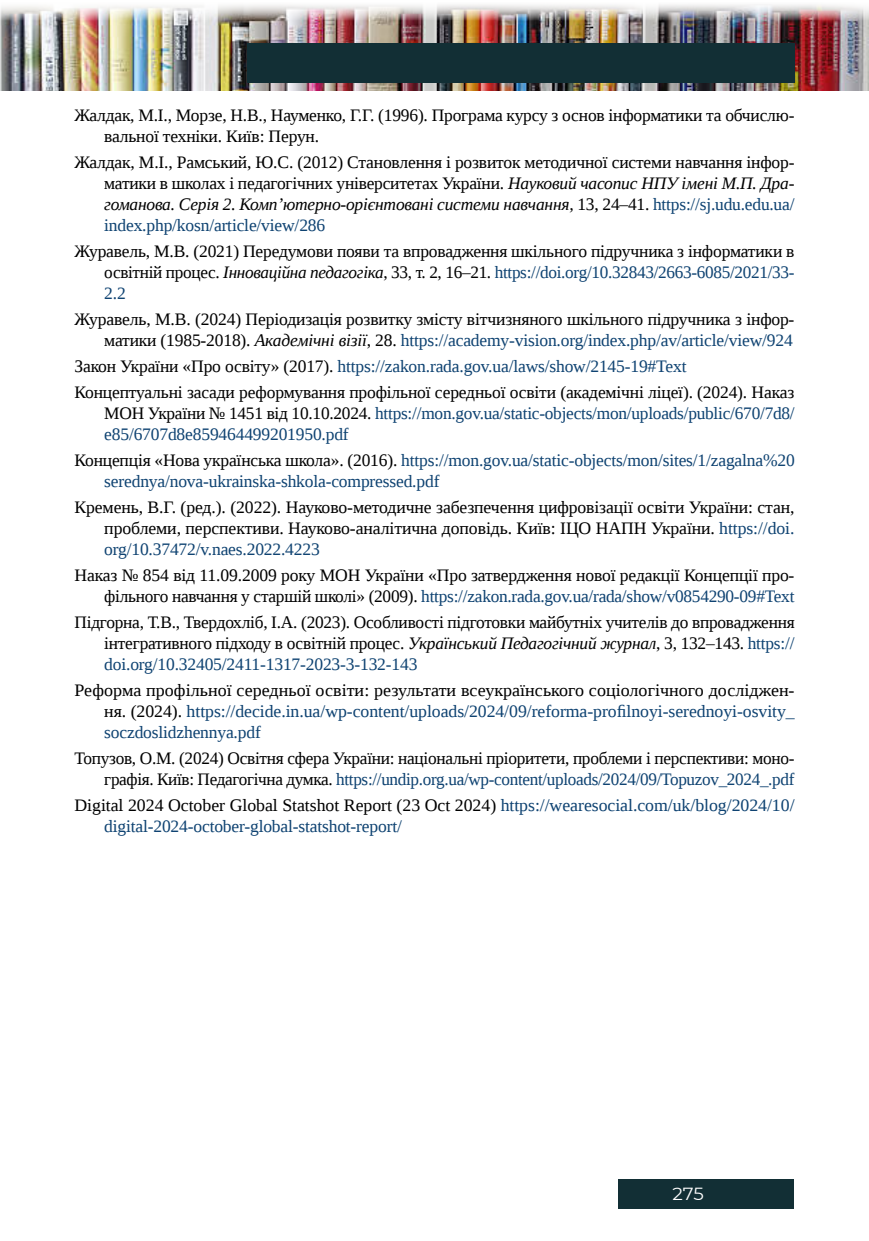
<style>
.page{position:relative;width:869px;height:1241px;background:#fff}
.page>*{position:absolute;margin:0;border:0;box-sizing:border-box;transform-origin:0 0}
.t1{font:17.5px/21px "Liberation Serif";letter-spacing:-.01em;color:#000;text-align:justify}
.t2{font:17.5px/21px "Liberation Serif";letter-spacing:-.01em;color:#0f4372}
.t3{font:17.5px "Montserrat";color:#fff;scale:1.05 1}
.s1{font-style:italic}
.s2{color:#0f4372}
.s3{color:#000}
</style>
<div class="page">
<img style="left:0;top:4px;width:868px;height:86px">
<div style="left:247px;top:43px;width:547px;height:40px;background:#122f35"></div>
<div style="left:618px;top:1178px;width:174px;height:30px;background:#122f35"></div>
<p class="t1" style="left:104px;top:105px;width:691px;text-indent:-30px">Жалдак, М.І., Морзе, Н.В., Науменко, Г.Г. (1996). Програма курсу з основ інформатики та обчислю&shy;вальної техніки. Київ: Перун.</p>
<p class="t1" style="left:104px;top:152px;width:691px;text-indent:-30px">Жалдак, М.І., Рамський, Ю.С. (2012) Становлення і розвиток методичної системи навчання інфор&shy;матики в школах і педагогічних університетах України. <span class="s1">Науковий часопис НПУ імені М.П. Дра&shy;гоманова. Серія 2. Комп’ютерно-орієнтовані системи навчання,</span> 13, 24–41. <span class="s2">https://sj.udu.edu.ua/ index.php/kosn/article/view/286</span></p>
<p class="t1" style="left:104px;top:241px;width:691px;text-indent:-30px">Журавель, М.В. (2021) Передумови появи та впровадження шкільного підручника з інформатики в освітній процес. <span class="s1">Інноваційна педагогіка</span>, 33, т. 2, 16–21. <span class="s2">https://doi.org/10.32843/2663-6085/2021/33- 2.2</span></p>
<p class="t1" style="left:74px;top:309px;width:721px;text-align:right">Журавель, М.В. (2024) Періодизація розвитку змісту вітчизняного шкільного підручника з інфор&shy;матики (1985-2018). <span class="s1">Академічні візії</span>, 28. <span class="s2">https://academy-vision.org/index.php/av/article/view/924</span></p>
<p class="t1" style="left:74px;top:353px;width:721px;line-height:25.9px">Закон України «Про освіту» (2017). <span class="s2">https://zakon.rada.gov.ua/laws/show/2145-19#Text<br></span>Концептуальні засади реформування профільної середньої освіти (академічні ліцеї). (2024). Наказ</p>
<p class="t2" style="left:104px;top:403px;width:691px"><span class="s3">МОН України № 1451 від 10.10.2024.</span> https://mon.gov.ua/static-objects/mon/uploads/public/670/7d8/ e85/6707d8e859464499201950.pdf</p>
<p class="t2" style="left:104px;top:450px;width:691px;text-indent:-30px"><span class="s3">Концепція «Нова українська школа». (2016).</span> https://mon.gov.ua/static-objects/mon/sites/1/zagalna%20 serednya/nova-ukrainska-shkola-compressed.pdf</p>
<p class="t1" style="left:104px;top:497px;width:691px;text-indent:-30px">Кремень, В.Г. (ред.). (2022). Науково-методичне забезпечення цифровізації освіти України: стан, проблеми, перспективи. Науково-аналітична доповідь. Київ: ІЦО НАПН України. <span class="s2">https://doi. org/10.37472/v.naes.2022.4223</span></p>
<p class="t1" style="left:74px;top:565px;width:721px;text-align:right">Наказ № 854 від 11.09.2009 року МОН України «Про затвердження нової редакції Концепції про&shy;фільного навчання у старшій школі» (2009). <span class="s2">https://zakon.rada.gov.ua/rada/show/v0854290-09#Text</span></p>
<p class="t1" style="left:104px;top:611px;width:691px;text-indent:-30px">Підгорна, Т.В., Твердохліб, І.А. (2023). Особливості підготовки майбутніх учителів до впровадження інтегративного підходу в освітній процес. <span class="s1">Український Педагогічний журнал</span>, 3, 132–143. <span class="s2">https:// doi.org/10.32405/2411-1317-2023-3-132-143</span></p>
<p class="t2" style="left:104px;top:679px;width:691px;text-align:justify;text-indent:-30px"><span class="s3">Реформа профільної середньої освіти: результати всеукраїнського соціологічного досліджен&shy;ня. (2024).</span> https://decide.in.ua/wp-content/uploads/2024/09/reforma-profilnoyi-serednoyi-osvity_ soczdoslidzhennya.pdf</p>
<p class="t1" style="left:74px;top:747px;width:721px;text-align:right">Топузов, О.М. (2024) Освітня сфера України: національні пріоритети, проблеми і перспективи: моно&shy;графія. Київ: Педагогічна думка. <span class="s2">https://undip.org.ua/wp-content/uploads/2024/09/Topuzov_2024_.pdf</span></p>
<p class="t2" style="left:104px;top:794px;width:691px;text-indent:-30px"><span class="s3">Digital 2024 October Global Statshot Report (23 Oct 2024)</span> https://wearesocial.com/uk/blog/2024/10/ digital-2024-october-global-statshot-report/</p>
<p class="t3" style="left:672px;top:1181px;width:31px">275</p>
</div>
